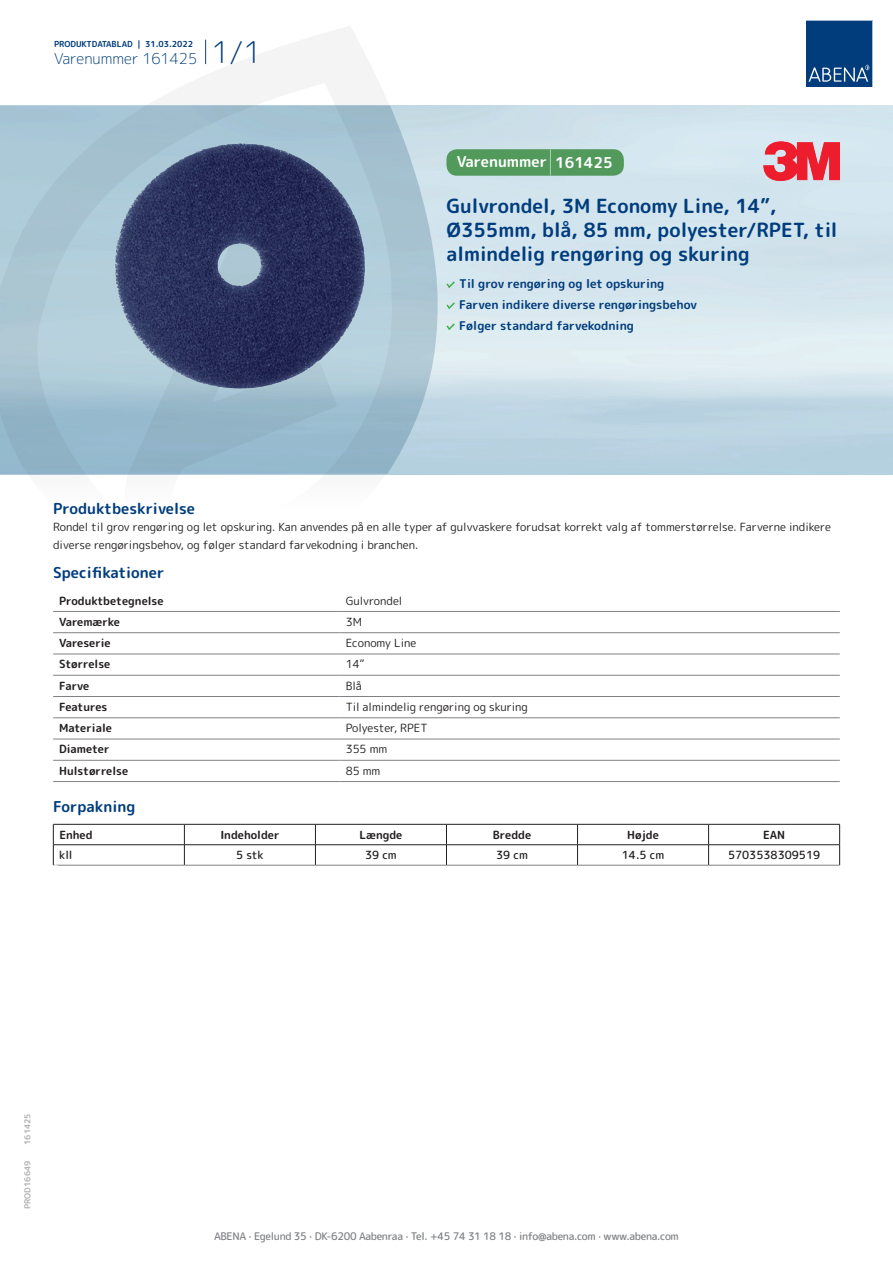
<style>
.page{position:relative;width:893px;height:1263px;background:#fff}
.page>*{position:absolute;margin:0;border:0;box-sizing:border-box;transform-origin:0 0}
.t1{font:700 19.5px/24px "Rounded Mplus 1 c";color:#013d7d}
.t2{font:700 15px "Rounded Mplus 1 c";color:#013d7d}
.t3{font:300 15px "Rounded Mplus 1 c";color:#013d7d}
.t4{font:700 15px "Rounded Mplus 1 c";color:#fff}
.t5{font:700 12px/21px "Rounded Mplus 1 c";color:#013d7d}
.t6{font:11.25px/18px "Rounded Mplus 1 c";color:#231f20}
.t7{font:700 11.25px "Rounded Mplus 1 c";color:#231f20}
.t8{font:500 11.25px "Rounded Mplus 1 c";color:#231f20}
.t9{font:500 10.5px "Rounded Mplus 1 c";letter-spacing:-.03em;color:#808285}
.t10{font:700 10.5px "Rounded Mplus 1 c";color:#fff}
.t11{font:700 8.25px "Rounded Mplus 1 c";color:#013d7d}
.t12{font:700 8.25px "Rounded Mplus 1 c";color:#b2b3b7}
.s1{font-size:30px}
.s2{font-size:25.5px}
</style>
<div class="page">
<img style="left:439px;top:106px;width:454px;height:368px">
<svg style="left:0;top:26px;width:439px;height:449px"></svg>
<svg style="left:0;top:106px;width:438px;height:368px;background:#a4c2d1"></svg>
<svg style="left:205px;top:40px;width:1px;height:24px"></svg>
<svg style="left:806px;top:20px;width:67px;height:67px;background:#144b86"></svg>
<img style="left:99px;top:127px;width:280px;height:275px">
<hr style="left:53px;top:611px;width:287px;height:1px;background:#808285">
<hr style="left:340px;top:611px;width:500px;height:1px;background:#808285">
<hr style="left:53px;top:632px;width:287px;height:1px;background:#808285">
<hr style="left:340px;top:632px;width:500px;height:1px;background:#808285">
<hr style="left:53px;top:654px;width:287px;height:1px;background:#808285">
<hr style="left:340px;top:654px;width:500px;height:1px;background:#808285">
<hr style="left:53px;top:675px;width:287px;height:1px;background:#808285">
<hr style="left:340px;top:675px;width:500px;height:1px;background:#808285">
<hr style="left:53px;top:696px;width:287px;height:1px;background:#808285">
<hr style="left:340px;top:696px;width:500px;height:1px;background:#808285">
<hr style="left:53px;top:717px;width:287px;height:1px;background:#808285">
<hr style="left:340px;top:717px;width:500px;height:1px;background:#808285">
<hr style="left:53px;top:739px;width:287px;height:1px;background:#808285">
<hr style="left:340px;top:739px;width:500px;height:1px;background:#808285">
<hr style="left:53px;top:760px;width:287px;height:1px;background:#808285">
<hr style="left:340px;top:760px;width:500px;height:1px;background:#808285">
<hr style="left:53px;top:781px;width:287px;height:1px;background:#808285">
<hr style="left:340px;top:781px;width:500px;height:1px;background:#808285">
<hr style="left:53px;top:824px;width:131px;height:1px;background:#231f20">
<hr style="left:184px;top:824px;width:131px;height:1px;background:#231f20">
<hr style="left:315px;top:824px;width:131px;height:1px;background:#231f20">
<hr style="left:446px;top:824px;width:131px;height:1px;background:#231f20">
<hr style="left:577px;top:824px;width:132px;height:1px;background:#231f20">
<hr style="left:709px;top:824px;width:131px;height:1px;background:#231f20">
<hr style="left:53px;top:844px;width:131px;height:1px;background:#231f20">
<svg style="left:53px;top:824px;width:1px;height:41px"></svg>
<hr style="left:184px;top:844px;width:131px;height:1px;background:#231f20">
<svg style="left:184px;top:824px;width:1px;height:41px"></svg>
<hr style="left:315px;top:844px;width:131px;height:1px;background:#231f20">
<svg style="left:315px;top:824px;width:1px;height:41px"></svg>
<hr style="left:446px;top:844px;width:131px;height:1px;background:#231f20">
<svg style="left:446px;top:824px;width:1px;height:41px"></svg>
<hr style="left:577px;top:844px;width:132px;height:1px;background:#231f20">
<svg style="left:577px;top:824px;width:1px;height:41px"></svg>
<hr style="left:709px;top:844px;width:131px;height:1px;background:#231f20">
<svg style="left:708px;top:824px;width:1px;height:41px"></svg>
<svg style="left:839px;top:824px;width:1px;height:41px"></svg>
<hr style="left:53px;top:865px;width:131px;height:1px;background:#808285">
<hr style="left:184px;top:865px;width:131px;height:1px;background:#808285">
<hr style="left:315px;top:865px;width:131px;height:1px;background:#808285">
<hr style="left:446px;top:865px;width:131px;height:1px;background:#808285">
<hr style="left:577px;top:865px;width:132px;height:1px;background:#808285">
<hr style="left:709px;top:865px;width:131px;height:1px;background:#808285">
<svg style="left:446px;top:281px;width:9px;height:7px"></svg>
<svg style="left:446px;top:302px;width:9px;height:7px"></svg>
<svg style="left:446px;top:323px;width:9px;height:7px"></svg>
<div style="left:446px;top:149px;width:178px;height:27px;background:#52995c;border-radius:10px"></div>
<img style="left:764px;top:141px;width:75px;height:40px">
<p class="t11" style="left:54px;top:38px;width:141px">PRODUKTDATABLAD | 31.03.2022</p>
<h2 class="t3" style="left:54px;top:48px;width:209px">Varenummer 161425 <span class="s1">1/1</span></h2>
<h2 class="t4" style="left:457px;top:151px;width:157px">Varenummer <span class="s2">|</span> 161425</h2>
<h1 class="t1" style="left:446px;top:194px;width:393px">Gulvrondel, 3M Economy Line, 14”,<br>Ø355mm, blå, 85 mm, polyester/RPET, til almindelig rengøring og skuring</h1>
<p class="t5" style="left:459px;top:273px;width:239px">Til grov rengøring og let opskuring<br>Farven indikere diverse rengøringsbehov<br>Følger standard farvekodning</p>
<h2 class="t2" style="left:53px;top:498px;width:143px">Produktbeskrivelse</h2>
<p class="t6" style="left:53px;top:517px;width:779px">Rondel til grov rengøring og let opskuring. Kan anvendes på en alle typer af gulvvaskere forudsat korrekt valg af tommerstørrelse. Farverne indikere diverse rengøringsbehov, og følger standard farvekodning i branchen.</p>
<h2 class="t2" style="left:53px;top:562px;width:113px">Specifikationer</h2>
<p class="t7" style="left:59px;top:592px;width:106px">Produktbetegnelse</p>
<p class="t6" style="left:346px;top:591px;width:58px">Gulvrondel</p>
<p class="t7" style="left:59px;top:614px;width:62px">Varemærke</p>
<p class="t6" style="left:346px;top:613px;width:18px">3M</p>
<p class="t7" style="left:59px;top:635px;width:53px">Vareserie</p>
<p class="t6" style="left:346px;top:634px;width:72px">Economy Line</p>
<p class="t7" style="left:59px;top:656px;width:53px">Størrelse</p>
<p class="t6" style="left:346px;top:655px;width:20px">14”</p>
<p class="t7" style="left:59px;top:678px;width:32px">Farve</p>
<p class="t6" style="left:346px;top:676px;width:18px">Blå</p>
<p class="t7" style="left:59px;top:699px;width:50px">Features</p>
<p class="t6" style="left:346px;top:698px;width:184px">Til almindelig rengøring og skuring</p>
<p class="t7" style="left:59px;top:720px;width:54px">Materiale</p>
<p class="t6" style="left:346px;top:719px;width:83px">Polyester, RPET</p>
<p class="t7" style="left:59px;top:741px;width:52px">Diameter</p>
<p class="t6" style="left:346px;top:740px;width:43px">355 mm</p>
<p class="t7" style="left:59px;top:763px;width:71px">Hulstørrelse</p>
<p class="t6" style="left:346px;top:762px;width:36px">85 mm</p>
<h2 class="t2" style="left:53px;top:796px;width:84px">Forpakning</h2>
<p class="t7" style="left:59px;top:827px;width:35px">Enhed</p>
<p class="t7" style="left:220px;top:827px;width:61px">Indeholder</p>
<p class="t7" style="left:359px;top:827px;width:44px">Længde</p>
<p class="t7" style="left:493px;top:827px;width:40px">Bredde</p>
<p class="t7" style="left:627px;top:827px;width:33px">Højde</p>
<p class="t7" style="left:763px;top:827px;width:24px">EAN</p>
<p class="t8" style="left:59px;top:847px;width:15px">kll</p>
<p class="t8" style="left:236px;top:847px;width:29px">5 stk</p>
<p class="t8" style="left:365px;top:847px;width:33px">39 cm</p>
<p class="t8" style="left:496px;top:847px;width:33px">39 cm</p>
<p class="t8" style="left:622px;top:847px;width:44px">14.5 cm</p>
<p class="t8" style="left:728px;top:847px;width:94px">5703538309519</p>
<p class="t10" style="left:53px;top:860px;width:7px">*</p>
<p class="t12" style="left:22px;top:1145px;width:33px;rotate:-90deg">161425</p>
<p class="t12" style="left:22px;top:1209px;width:50px;rotate:-90deg">PROD16649</p>
<p class="t9" style="left:214px;top:1229px;width:466px">ABENA · Egelund 35 · DK-6200 Aabenraa · Tel. +45 74 31 18 18 · info@abena.com · www.abena.com</p>
</div>
